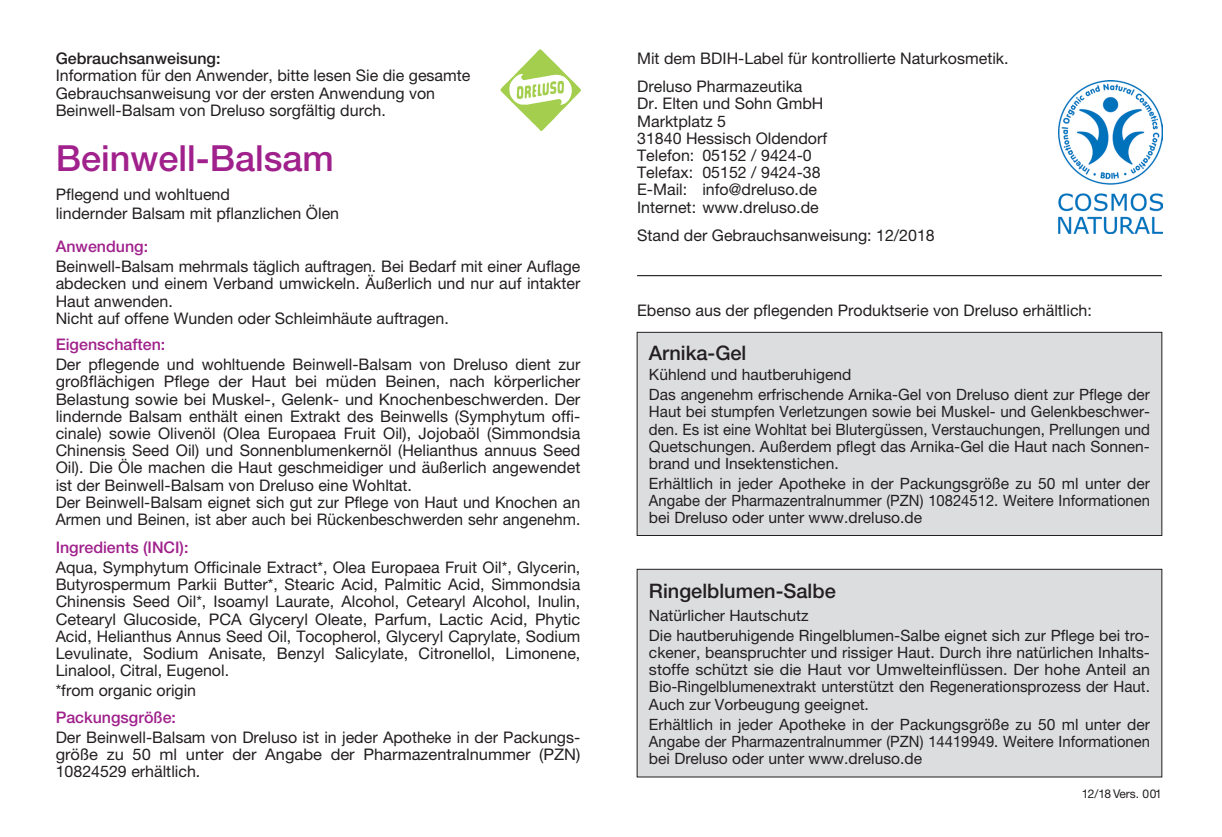
<style>
.page{position:relative;width:1222px;height:837px;background:#fff}
.page>*{position:absolute;margin:0;border:0;box-sizing:border-box;transform-origin:0 0}
.t1{font:500 36px "Helvetica Neue";color:#a0218c}
.t2{font:500 20px "Helvetica Neue";color:#231f20}
.t3{font:16px/17.2px "Helvetica Neue CE";color:#231f20}
.t4{font:500 16px "Helvetica Neue";color:#a0218c}
.t5{font:500 16px "Helvetica Neue";color:#231f20}
.t6{font:15.6px/17.2px "Helvetica Neue CE";color:#231f20;text-align:justify}
.t7{font:12px "Helvetica Neue CE";letter-spacing:-.055em;color:#231f20}
</style>
<div class="page">
<hr style="left:637px;top:275px;width:524px;height:1px;background:#231f20">
<img style="left:500px;top:49px;width:80px;height:82px">
<img style="left:1058px;top:81px;width:104px;height:153px">
<div style="left:637px;top:569px;width:524px;height:208px;background:#dcdddf"></div>
<div style="left:636px;top:569px;width:526px;height:208px;border:1px solid #231f20"></div>
<div style="left:637px;top:332px;width:524px;height:203px;background:#dcdddf"></div>
<div style="left:636px;top:332px;width:526px;height:204px;border:1px solid #231f20"></div>
<p class="t5" style="left:56px;top:48px;width:166px">Gebrauchsanweisung:</p>
<p class="t3" style="left:56px;top:67px;width:416px">Information für den Anwender, bitte lesen Sie die gesamte<br>Gebrauchsanweisung vor der ersten Anwendung von<br>Beinwell-Balsam von Dreluso sorgfältig durch.</p>
<h1 class="t1" style="left:56px;top:137px;width:280px">Beinwell-Balsam</h1>
<p class="t3" style="left:56px;top:185px;width:285px;line-height:18.8px">Pflegend und wohltuend<br>lindernder Balsam mit pflanzlichen Ölen</p>
<p class="t4" style="left:56px;top:237px;width:94px">Anwendung:</p>
<p class="t3" style="left:56px;top:258px;width:526px">Beinwell-Balsam mehrmals täglich auftragen. Bei Bedarf mit einer Auflage abdecken und einem Verband umwickeln. Äußerlich und nur auf intakter Haut anwenden.<br>Nicht auf offene Wunden oder Schleimhäute auftragen.</p>
<p class="t4" style="left:56px;top:335px;width:111px">Eigenschaften:</p>
<p class="t3" style="left:56px;top:356px;width:526px">Der pflegende und wohltuende Beinwell-Balsam von Dreluso dient zur großflächigen Pflege der Haut bei müden Beinen, nach körperlicher Belastung sowie bei Muskel-, Gelenk- und Knochenbeschwerden. Der lindernde Balsam enthält einen Extrakt des Beinwells (Symphytum offi&shy;cinale) sowie Olivenöl (Olea Europaea Fruit Oil), Jojobaöl (Simmondsia Chinensis Seed Oil) und Sonnenblumenkernöl (Helianthus annuus Seed Oil). Die Öle machen die Haut geschmeidiger und äußerlich angewendet ist der Beinwell-Balsam von Dreluso eine Wohltat.<br>Der Beinwell-Balsam eignet sich gut zur Pflege von Haut und Knochen an Armen und Beinen, ist aber auch bei Rückenbeschwerden sehr angenehm.</p>
<p class="t4" style="left:56px;top:537px;width:134px">Ingredients (INCI):</p>
<p class="t3" style="left:56px;top:559px;width:526px;text-align:justify">Aqua, Symphytum Officinale Extract*, Olea Europaea Fruit Oil*, Glycerin, Butyrospermum Parkii Butter*, Stearic Acid, Palmitic Acid, Simmondsia Chinensis Seed Oil*, Isoamyl Laurate, Alcohol, Cetearyl Alcohol, Inulin, Cetearyl Glucoside, PCA Glyceryl Oleate, Parfum, Lactic Acid, Phytic Acid, Helianthus Annus Seed Oil, Tocopherol, Glyceryl Caprylate, Sodium Levulinate, Sodium Anisate, Benzyl Salicylate, Citronellol, Limonene, Linalool, Citral, Eugenol.</p>
<p class="t3" style="left:56px;top:682px;width:142px">*from organic origin</p>
<p class="t4" style="left:56px;top:707px;width:122px">Packungsgröße:</p>
<p class="t3" style="left:56px;top:728px;width:526px;text-align:justify">Der Beinwell-Balsam von Dreluso ist in jeder Apotheke in der Packungs&shy;größe zu 50 ml unter der Angabe der Pharmazentralnummer (PZN)<br>10824529 erhältlich.</p>
<p class="t3" style="left:637px;top:44px;width:373px;line-height:28.6px">Mit dem BDIH-Label für kontrollierte Naturkosmetik.<br>Dreluso Pharmazeutika</p>
<p class="t3" style="left:637px;top:95px;width:191px">Dr. Elten und Sohn GmbH<br>Marktplatz 5<br>31840 Hessisch Oldendorf<br>Telefon: 05152 / 9424-0<br>Telefax: 05152 / 9424-38<br>E-Mail: info@dreluso.de<br>Internet: www.dreluso.de</p>
<p class="t3" style="left:637px;top:227px;width:299px">Stand der Gebrauchsanweisung: 12/2018</p>
<p class="t3" style="left:637px;top:302px;width:456px">Ebenso aus der pflegenden Produktserie von Dreluso erhältlich:</p>
<p class="t2" style="left:649px;top:341px;width:99px">Arnika-Gel</p>
<p class="t6" style="left:649px;top:365px;width:502px;line-height:20px">Kühlend und hautberuhigend<br>Das angenehm erfrischende Arnika-Gel von Dreluso dient zur Pflege der</p>
<p class="t6" style="left:649px;top:403px;width:502px">Haut bei stumpfen Verletzungen sowie bei Muskel- und Gelenkbeschwer&shy;den. Es ist eine Wohltat bei Blutergüssen, Verstauchungen, Prellungen und Quetschungen. Außerdem pflegt das Arnika-Gel die Haut nach Sonnen&shy;brand und Insektenstichen.</p>
<p class="t6" style="left:649px;top:475px;width:502px">Erhältlich in jeder Apotheke in der Packungsgröße zu 50 ml unter der Angabe der Pharmazentralnummer (PZN) 10824512. Weitere Informationen bei Dreluso oder unter www.dreluso.de</p>
<p class="t2" style="left:649px;top:579px;width:188px">Ringelblumen-Salbe</p>
<p class="t6" style="left:649px;top:605px;width:502px;line-height:20px">Natürlicher Hautschutz<br>Die hautberuhigende Ringelblumen-Salbe eignet sich zur Pflege bei tro-</p>
<p class="t6" style="left:649px;top:644px;width:502px">ckener, beanspruchter und rissiger Haut. Durch ihre natürlichen Inhalts&shy;stoffe schützt sie die Haut vor Umwelteinflüssen. Der hohe Anteil an Bio-Ringelblumenextrakt unterstützt den Regenerationsprozess der Haut.<br>Auch zur Vorbeugung geeignet.</p>
<p class="t6" style="left:649px;top:715px;width:502px">Erhältlich in jeder Apotheke in der Packungsgröße zu 50 ml unter der Angabe der Pharmazentralnummer (PZN) 14419949. Weitere Informationen bei Dreluso oder unter www.dreluso.de</p>
<p class="t7" style="left:1081px;top:786px;width:81px">12/18 Vers. 001</p>
</div>
